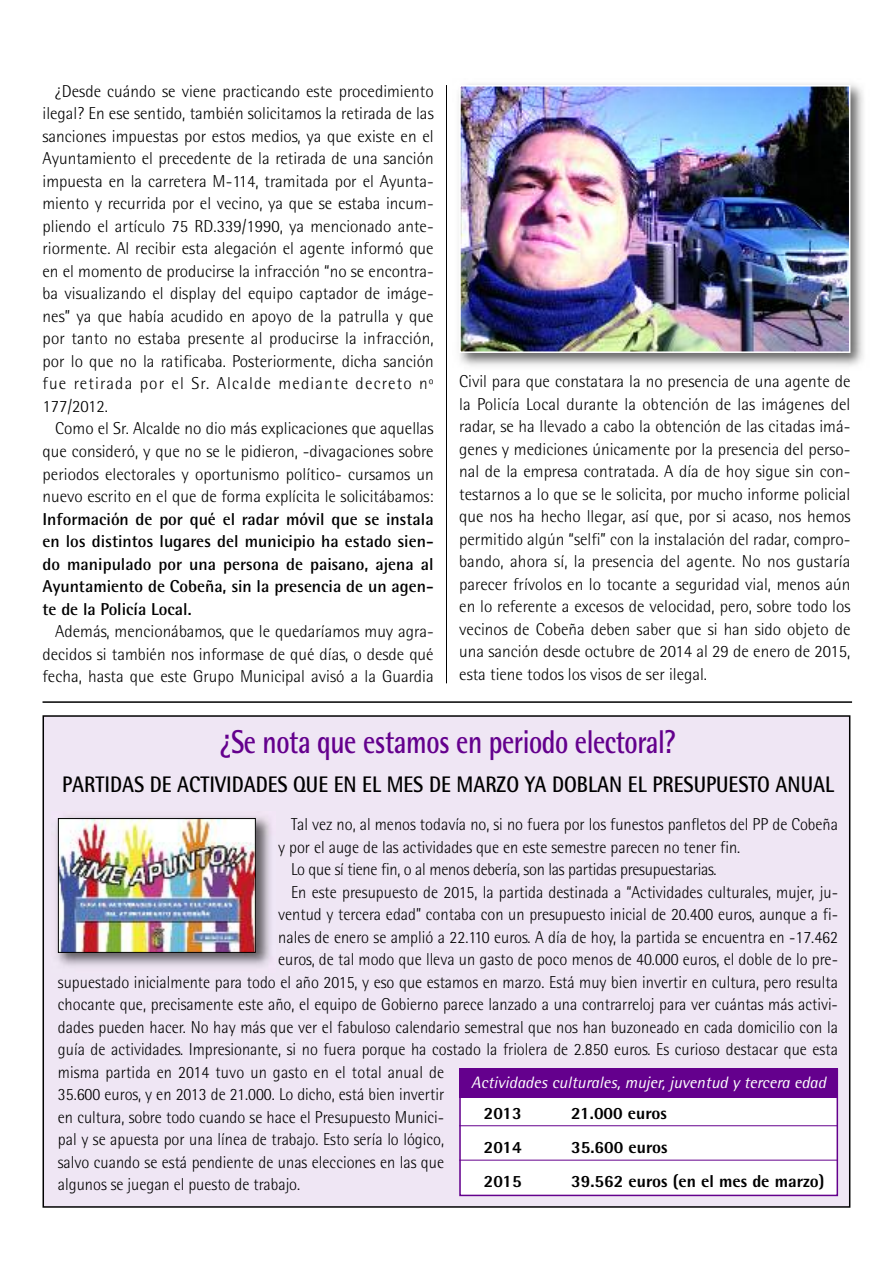
<style>
.page{position:relative;width:893px;height:1263px;background:#fff}
.page>*{position:absolute;margin:0;border:0;box-sizing:border-box;transform-origin:0 0}
.t1{font:700 33px "Rotis Semi Sans";letter-spacing:-.015em;color:#64008d;scale:.8 1}
.t2{font:700 22.5px "Rotis Semi Sans";color:#000;scale:.9 1}
.t3{font:300 17.25px/22.5px "Rotis Semi Sans";color:#000;text-align:justify}
.t4{font:300 17.25px "Rotis Semi Sans";color:#000;scale:.95 1}
.t5{font:700 17.25px/22.5px "Rotis Semi Sans";color:#000;text-align:justify}
.t6{font:800 17.25px "Rotis Semi Sans";color:#000}
.t7{font:italic 16.5px "Rotis Semi Sans";color:#fff}
</style>
<div class="page">
<hr style="left:446px;top:85px;width:1px;height:598px;background:#000">
<img style="left:458px;top:84px;width:406px;height:283px">
<img style="left:462px;top:88px;width:385px;height:262px">
<div style="left:459px;top:85px;width:391px;height:268px;border:2px solid #fff"></div>
<hr style="left:43px;top:701px;width:809px;height:2px;background:#000">
<div style="left:43px;top:716px;width:807px;height:491px;background:#efe6f4"></div>
<img style="left:56px;top:816px;width:215px;height:150px">
<img style="left:60px;top:820px;width:194px;height:131px">
<div style="left:58px;top:818px;width:198px;height:135px;border:1px solid #000"></div>
<div style="left:461px;top:1070px;width:376px;height:125px;background:#fff"></div>
<div style="left:459px;top:1068px;width:379px;height:128px;border:2px solid #64008d"></div>
<hr style="left:459px;top:1125px;width:378px;height:1px;background:#64008d">
<hr style="left:459px;top:1160px;width:379px;height:1px;background:#64008d">
<div style="left:459px;top:1068px;width:379px;height:30px;background:#64008d"></div>
<p class="t3" style="left:43px;top:82px;width:393px;text-indent:13px">¿Desde cuándo se viene practicando este procedimiento ilegal? En ese sentido, también solicitamos la retirada de las sanciones impuestas por estos medios, ya que existe en el Ayuntamiento el precedente de la retirada de una sanción impuesta en la carretera M-114, tramitada por el Ayunta&shy;miento y recurrida por el vecino, ya que se estaba incum&shy;pliendo el artículo 75 RD.339/1990, ya mencionado ante&shy;riormente. Al recibir esta alegación el agente informó que en el momento de producirse la infracción “no se encontra&shy;ba visualizando el display del equipo captador de imáge&shy;nes” ya que había acudido en apoyo de la patrulla y que por tanto no estaba presente al producirse la infracción, por lo que no la ratificaba. Posteriormente, dicha sanción fue retirada por el Sr. Alcalde mediante decreto nº 177/2012.</p>
<p class="t3" style="left:43px;top:419px;width:393px;text-indent:13px">Como el Sr. Alcalde no dio más explicaciones que aquellas que consideró, y que no se le pidieron, -divagaciones sobre periodos electorales y oportunismo político- cursamos un nuevo escrito en el que de forma explícita le solicitábamos:</p>
<p class="t5" style="left:43px;top:509px;width:393px">Información de por qué el radar móvil que se instala en los distintos lugares del municipio ha estado sien&shy;do manipulado por una persona de paisano, ajena al Ayuntamiento de Cobeña, sin la presencia de un agen&shy;te de la Policía Local.</p>
<p class="t3" style="left:43px;top:622px;width:393px;text-indent:13px">Además, mencionábamos, que le quedaríamos muy agra&shy;decidos si también nos informase de qué días, o desde qué fecha, hasta que este Grupo Municipal avisó a la Guardia</p>
<p class="t3" style="left:459px;top:372px;width:393px">Civil para que constatara la no presencia de una agente de la Policía Local durante la obtención de las imágenes del radar, se ha llevado a cabo la obtención de las citadas imá&shy;genes y mediciones únicamente por la presencia del perso&shy;nal de la empresa contratada. A día de hoy sigue sin con&shy;testarnos a lo que se le solicita, por mucho informe policial que nos ha hecho llegar, así que, por si acaso, nos hemos permitido algún “selfi” con la instalación del radar, compro&shy;bando, ahora sí, la presencia del agente. No nos gustaría parecer frívolos en lo tocante a seguridad vial, menos aún en lo referente a excesos de velocidad, pero, sobre todo los vecinos de Cobeña deben saber que si han sido objeto de una sanción desde octubre de 2014 al 29 de enero de 2015, esta tiene todos los visos de ser ilegal.</p>
<h1 class="t1" style="left:220px;top:731px;width:572px">¿Se nota que estamos en periodo electoral?</h1>
<h2 class="t2" style="left:62px;top:777px;width:859px">PARTIDAS DE ACTIVIDADES QUE EN EL MES DE MARZO YA DOBLAN EL PRESUPUESTO ANUAL</h2>
<p class="t4" style="left:291px;top:818px;width:577px">Tal vez no, al menos todavía no, si no fuera por los funestos panfletos del PP de Cobeña</p>
<p class="t4" style="left:278px;top:840px;width:488px">y por el auge de las actividades que en este semestre parecen no tener fin.</p>
<p class="t4" style="left:291px;top:863px;width:449px">Lo que sí tiene fin, o al menos debería, son las partidas presupuestarias.</p>
<p class="t4" style="left:291px;top:885px;width:577px">En este presupuesto de 2015, la partida destinada a “Actividades culturales, mujer, ju-</p>
<p class="t4" style="left:278px;top:908px;width:591px">ventud y tercera edad” contaba con un presupuesto inicial de 20.400 euros, aunque a fi-</p>
<p class="t4" style="left:278px;top:930px;width:591px">nales de enero se amplió a 22.110 euros. A día de hoy, la partida se encuentra en -17.462</p>
<p class="t4" style="left:278px;top:953px;width:591px">euros, de tal modo que lleva un gasto de poco menos de 40.000 euros, el doble de lo pre-</p>
<p class="t4" style="left:58px;top:975px;width:823px">supuestado inicialmente para todo el año 2015, y eso que estamos en marzo. Está muy bien invertir en cultura, pero resulta</p>
<p class="t4" style="left:58px;top:998px;width:823px">chocante que, precisamente este año, el equipo de Gobierno parece lanzado a una contrarreloj para ver cuántas más activi-</p>
<p class="t4" style="left:58px;top:1020px;width:823px">dades pueden hacer. No hay más que ver el fabuloso calendario semestral que nos han buzoneado en cada domicilio con la</p>
<p class="t4" style="left:58px;top:1043px;width:823px">guía de actividades. Impresionante, si no fuera porque ha costado la friolera de 2.850 euros. Es curioso destacar que esta</p>
<p class="t4" style="left:58px;top:1065px;width:408px">misma partida en 2014 tuvo un gasto en el total anual de</p>
<p class="t4" style="left:58px;top:1088px;width:408px">35.600 euros, y en 2013 de 21.000. Lo dicho, está bien invertir</p>
<p class="t4" style="left:58px;top:1110px;width:408px">en cultura, sobre todo cuando se hace el Presupuesto Munici-</p>
<p class="t4" style="left:58px;top:1133px;width:408px">pal y se apuesta por una línea de trabajo. Esto sería lo lógico,</p>
<p class="t4" style="left:58px;top:1155px;width:408px">salvo cuando se está pendiente de unas elecciones en las que</p>
<p class="t4" style="left:58px;top:1178px;width:257px">algunos se juegan el puesto de trabajo.</p>
<p class="t7" style="left:471px;top:1077px;width:356px">Actividades culturales, mujer, juventud y tercera edad</p>
<p class="t6" style="left:484px;top:1107px;width:39px">2013</p>
<p class="t6" style="left:571px;top:1107px;width:97px">21.000 euros</p>
<p class="t6" style="left:484px;top:1141px;width:39px">2014</p>
<p class="t6" style="left:571px;top:1141px;width:98px">35.600 euros</p>
<p class="t6" style="left:484px;top:1175px;width:39px">2015</p>
<p class="t6" style="left:571px;top:1175px;width:255px">39.562 euros (en el mes de marzo)</p>
</div>
